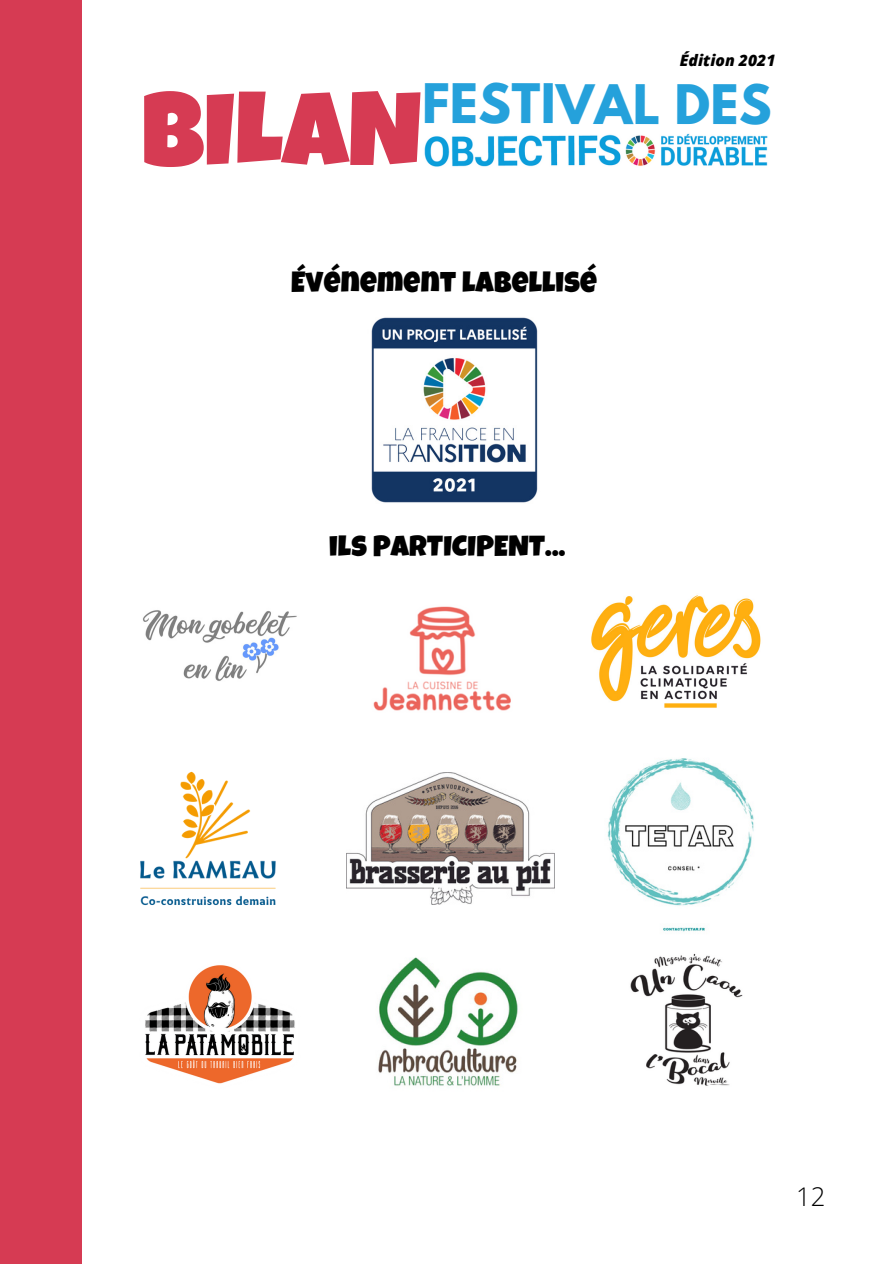
<style>
.page{position:relative;width:894px;height:1264px;background:#fff}
.page>*{position:absolute;margin:0;border:0;box-sizing:border-box;transform-origin:0 0}
.t1{font:104.85px "Luckiest Guy";color:#d63b53}
.t2{font:700 48.3px "League Spartan";letter-spacing:.005em;color:#25a1db}
.t3{font:29.1px "Luckiest Guy";letter-spacing:.01em;color:#000}
.t4{font:300 25.65px "Open Sans";color:#000}
.t5{font:italic 800 15.75px "Open Sans";color:#000}
</style>
<div class="page">
<img style="left:140px;top:771px;width:136px;height:135px">
<img style="left:607px;top:758px;width:147px;height:174px">
<img style="left:346px;top:772px;width:208px;height:132px">
<img style="left:145px;top:965px;width:150px;height:119px">
<img style="left:591px;top:595px;width:170px;height:113px">
<img style="left:378px;top:957px;width:140px;height:129px">
<img style="left:143px;top:610px;width:154px;height:71px">
<img style="left:630px;top:953px;width:113px;height:133px">
<img style="left:373px;top:606px;width:138px;height:105px">
<img style="left:371px;top:317px;width:167px;height:186px">
<div style="left:0;top:0;width:81px;height:1263px;background:#d63b53"></div>
<img style="left:424px;top:133px;width:344px;height:34px">
<p class="t5" style="left:679px;top:49px;width:97px">Édition 2021</p>
<p class="t2" style="left:422px;top:80px;width:351px">FESTIVAL DES</p>
<p class="t1" style="left:141px;top:92px;width:282px">BILAN</p>
<p class="t3" style="left:291px;top:271px;width:307px">ÉVÉNEMENT LABELLISÉ</p>
<p class="t3" style="left:329px;top:535px;width:237px">ILS PARTICIPENT...</p>
<p class="t4" style="left:795px;top:1178px;width:31px">12</p>
</div>
